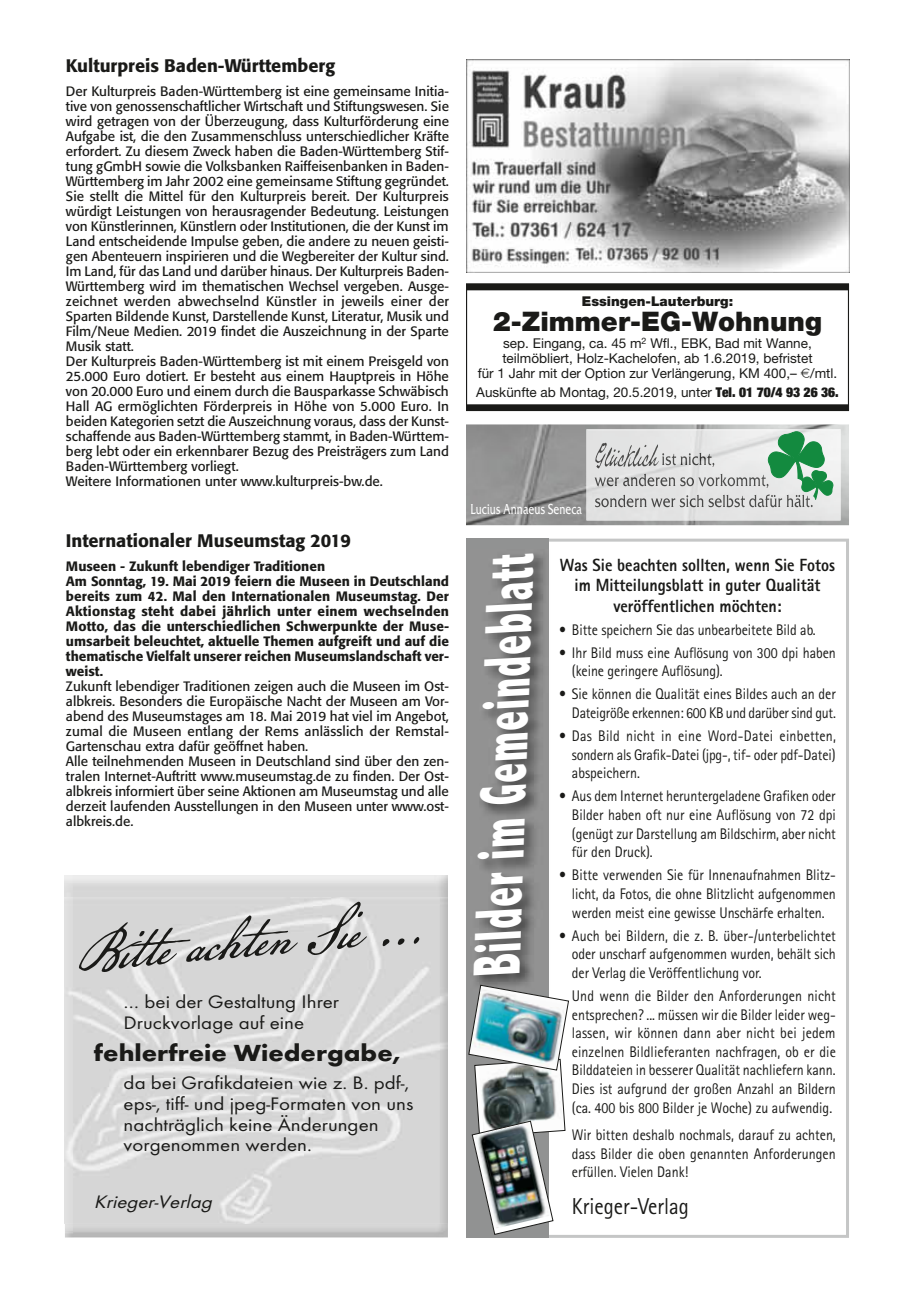
<style>
.page{position:relative;width:915px;height:1297px;background:#fff}
.page>*{position:absolute;margin:0;border:0;box-sizing:border-box;transform-origin:0 0}
.t1{font:800 condensed 66.6px "Abadi";color:#fff;scale:.64 1}
.t2{font:66px "American Scribe";color:#1a1a18}
.t3{font:900 27px "Helvetica Neue";color:#1a1a18}
.t4{font:700 24.15px "Futura T";color:#1a1a18;scale:1.12 1}
.t5{font:23.1px "Agfa Rotis Sans Serif";color:#1a1a18;scale:.91 1}
.t6{font:18.75px/20.7px "Futura T";color:#1a1a18;scale:1.12 1}
.t7{font:italic 18.75px "Futura T";color:#1a1a18;scale:1.12 1}
.t8{font:500 18px "Formata";color:#1a1a18}
.t9{font:800 17.7px/20.4px "Agfa Rotis Sans Serif";color:#1a1a18;text-align:center;scale:.91 1}
.t10{font:15.3px/18.6px "Agfa Rotis Sans Serif";letter-spacing:-.005em;color:#1a1a18;text-align:justify;scale:.91 1}
.t11{font:15px "Friz Quadrata Itc T";color:#fff;scale:.7 1}
.t12{font:13.5px/15px "Formata";color:#1a1a18}
.t13{font:500 13.5px/15px "Formata";color:#1a1a18}
.t14{font:13.5px/15px "Helvetica Neue";color:#1a1a18;text-align:center}
.t15{font:900 13.5px "Helvetica Neue";color:#1a1a18}
.s1{font-family:"Euro Collection"}
.s2{font-weight:900;font-stretch:expanded}
</style>
<div class="page">
<svg style="left:466px;top:539px;width:82px;height:699px;background:#7e7e7e"></svg>
<img style="left:468px;top:985px;width:101px;height:250px">
<img style="left:65px;top:875px;width:383px;height:362px">
<img style="left:466px;top:60px;width:382px;height:212px">
<div style="left:466px;top:284px;width:382px;height:6px;background:#1a1a18"></div>
<div style="left:466px;top:404px;width:382px;height:7px;background:#1a1a18"></div>
<img style="left:466px;top:424px;width:382px;height:101px">
<img style="left:586px;top:429px;width:254px;height:91px">
<svg style="left:768px;top:432px;width:64px;height:67px"></svg>
<h3 class="t8" style="left:66px;top:55px;width:270px">Kulturpreis Baden-Württemberg</h3>
<p class="t12" style="left:66px;top:84px;width:384px">Der Kulturpreis Baden-Württemberg ist eine gemeinsame Initia&shy;tive von genossenschaftlicher Wirtschaft und Stiftungswesen. Sie wird getragen von der Überzeugung, dass Kulturförderung eine Aufgabe ist, die den Zusammenschluss unterschiedlicher Kräfte erfordert. Zu diesem Zweck haben die Baden-Württemberg Stif&shy;tung gGmbH sowie die Volksbanken Raiffeisenbanken in Baden-Württemberg im Jahr 2002 eine gemeinsame Stiftung gegründet.<br>Sie stellt die Mittel für den Kulturpreis bereit. Der Kulturpreis würdigt Leistungen von herausragender Bedeutung. Leistungen von Künstlerinnen, Künstlern oder Institutionen, die der Kunst im Land entscheidende Impulse geben, die andere zu neuen geisti&shy;gen Abenteuern inspirieren und die Wegbereiter der Kultur sind.<br>Im Land, für das Land und darüber hinaus. Der Kulturpreis Baden-Württemberg wird im thematischen Wechsel vergeben. Ausge&shy;zeichnet werden abwechselnd Künstler in jeweils einer der Sparten Bildende Kunst, Darstellende Kunst, Literatur, Musik und Film/Neue Medien. 2019 findet die Auszeichnung in der Sparte Musik statt.<br>Der Kulturpreis Baden-Württemberg ist mit einem Preisgeld von 25.000 Euro dotiert. Er besteht aus einem Hauptpreis in Höhe von 20.000 Euro und einem durch die Bausparkasse Schwäbisch Hall AG ermöglichten Förderpreis in Höhe von 5.000 Euro. In beiden Kategorien setzt die Auszeichnung voraus, dass der Kunst&shy;schaffende aus Baden-Württemberg stammt, in Baden-Württem&shy;berg lebt oder ein erkennbarer Bezug des Preisträgers zum Land Baden-Württemberg vorliegt.<br>Weitere Informationen unter www.kulturpreis-bw.de.</p>
<h3 class="t8" style="left:66px;top:530px;width:286px">Internationaler Museumstag 2019</h3>
<p class="t13" style="left:66px;top:558px;width:384px">Museen - Zukunft lebendiger Traditionen<br>Am Sonntag, 19. Mai 2019 feiern die Museen in Deutschland bereits zum 42. Mal den Internationalen Museumstag. Der Aktionstag steht dabei jährlich unter einem wechselnden Motto, das die unterschiedlichen Schwerpunkte der Muse&shy;umsarbeit beleuchtet, aktuelle Themen aufgreift und auf die thematische Vielfalt unserer reichen Museumslandschaft ver&shy;weist.</p>
<p class="t12" style="left:66px;top:678px;width:384px">Zukunft lebendiger Traditionen zeigen auch die Museen im Ost&shy;albkreis. Besonders die Europäische Nacht der Museen am Vor&shy;abend des Museumstages am 18. Mai 2019 hat viel im Angebot, zumal die Museen entlang der Rems anlässlich der Remstal-Gartenschau extra dafür geöffnet haben.<br>Alle teilnehmenden Museen in Deutschland sind über den zen&shy;tralen Internet-Auftritt www.museumstag.de zu finden. Der Ost&shy;albkreis informiert über seine Aktionen am Museumstag und alle derzeit laufenden Ausstellungen in den Museen unter www.ost&shy;albkreis.de.</p>
<h2 class="t2" style="left:71px;top:909px;width:353px;rotate:-5deg">Bitte achten Sie …</h2>
<h3 class="t6" style="left:124px;top:991px;width:194px">… bei der Gestaltung Ihrer<br>Druckvorlage auf eine</h3>
<h3 class="t4" style="left:94px;top:1039px;width:276px">fehlerfreie Wiedergabe,</h3>
<h3 class="t6" style="left:124px;top:1072px;width:260px">da bei Grafikdateien wie z. B. pdf-, eps-, tiff- und jpeg-Formaten von uns nachträglich keine Änderungen vorgenommen werden.</h3>
<h3 class="t7" style="left:94px;top:1191px;width:111px">Krieger-Verlag</h3>
<p class="t15" style="left:581px;top:293px;width:153px">Essingen-Lauterburg:</p>
<h3 class="t3" style="left:492px;top:306px;width:331px">2-Zimmer-EG-Wohnung</h3>
<p class="t14" style="left:477px;top:335px;width:361px">sep. Eingang, ca. 45 m<sup>2</sup> Wfl., EBK, Bad mit Wanne, teilmöbliert, Holz-Kachelofen, ab 1.6.2019, befristet<br>für 1 Jahr mit der Option zur Verlängerung, KM 400,– <span class="s1">E</span>/mtl.</p>
<p class="t14" style="left:476px;top:385px;width:364px">Auskünfte ab Montag, 20.5.2019, unter <span class="s2">Tel. 01 70/4 93 26 36.</span></p>
<p class="t11" style="left:470px;top:501px;width:161px">Lucius Annaeus Seneca</p>
<h1 class="t1" style="left:458px;top:972px;width:663px;rotate:-88deg">Bilder im Gemeindeblatt</h1>
<h3 class="t9" style="left:559px;top:554px;width:304px">Was Sie beachten sollten, wenn Sie Fotos im Mitteilungsblatt in guter Qualität veröffentlichen möchten:</h3>
<p class="t10" style="left:559px;top:620px;width:283px">• Bitte speichern Sie das unbearbeitete Bild ab.</p>
<p class="t10" style="left:571px;top:643px;width:291px;text-indent:-13px">• Ihr Bild muss eine Auflösung von 300 dpi haben (keine geringere Auflösung).</p>
<p class="t10" style="left:559px;top:685px;width:305px;text-align:right">• Sie können die Qualität eines Bildes auch an der<br>Dateigröße erkennen: 600 KB und darüber sind gut.</p>
<p class="t10" style="left:571px;top:726px;width:291px;text-indent:-13px">• Das Bild nicht in eine Word-Datei einbetten, sondern als Grafik-Datei (jpg-, tif- oder pdf-Datei) abspeichern.</p>
<p class="t10" style="left:571px;top:787px;width:291px;text-indent:-13px">• Aus dem Internet heruntergeladene Grafiken oder Bilder haben oft nur eine Auflösung von 72 dpi (genügt zur Darstellung am Bildschirm, aber nicht für den Druck).</p>
<p class="t10" style="left:571px;top:866px;width:291px;text-indent:-13px">• Bitte verwenden Sie für Innenaufnahmen Blitz&shy;licht, da Fotos, die ohne Blitzlicht aufgenommen werden meist eine gewisse Unschärfe erhalten.</p>
<p class="t10" style="left:571px;top:926px;width:291px;text-indent:-13px">• Auch bei Bildern, die z. B. über-/unterbelichtet oder unscharf aufgenommen wurden, behält sich der Verlag die Veröffentlichung vor.</p>
<p class="t10" style="left:571px;top:986px;width:291px">Und wenn die Bilder den Anforderungen nicht entsprechen? ... müssen wir die Bilder leider weg&shy;lassen, wir können dann aber nicht bei jedem einzelnen Bildlieferanten nachfragen, ob er die Bilddateien in besserer Qualität nachliefern kann.<br>Dies ist aufgrund der großen Anzahl an Bildern (ca. 400 bis 800 Bilder je Woche) zu aufwendig.</p>
<p class="t10" style="left:571px;top:1125px;width:291px">Wir bitten deshalb nochmals, darauf zu achten, dass Bilder die oben genannten Anforderungen erfüllen. Vielen Dank!</p>
<h3 class="t5" style="left:571px;top:1192px;width:130px">Krieger-Verlag</h3>
</div>
